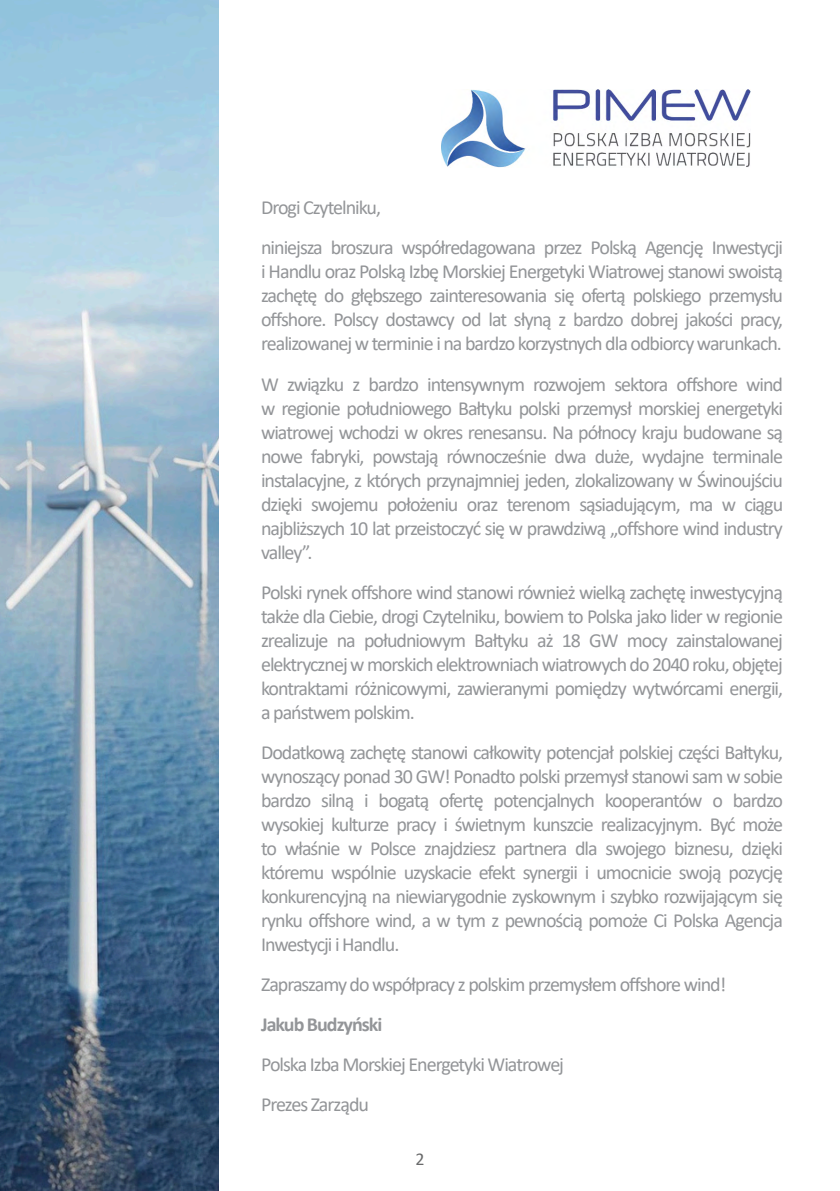
<style>
.page{position:relative;width:840px;height:1191px;background:#fff}
.page>*{position:absolute;margin:0;border:0;box-sizing:border-box;transform-origin:0 0}
.t1{font:20px/24px "Calibri";letter-spacing:-.05em;color:#939598;text-align:justify}
.t2{font:700 20px "Calibri";letter-spacing:-.05em;color:#939598}
.t3{font:18px "Calibri";color:#696a6b}
</style>
<div class="page">
<img style="left:441px;top:90px;width:308px;height:77px">
<img style="left:0;top:0;width:218px;height:1191px">
<p class="t1" style="left:261px;top:189px;width:523px;line-height:40px">Drogi Czytelniku,<br>niniejsza broszura współredagowana przez Polską Agencję Inwestycji</p>
<p class="t1" style="left:261px;top:261px;width:523px">i Handlu oraz Polską Izbę Morskiej Energetyki Wiatrowej stanowi swoistą zachętę do głębszego zainteresowania się ofertą polskiego przemysłu offshore. Polscy dostawcy od lat słyną z bardzo dobrej jakości pracy, realizowanej w terminie i na bardzo korzystnych dla odbiorcy warunkach.</p>
<p class="t1" style="left:261px;top:373px;width:523px">W związku z bardzo intensywnym rozwojem sektora offshore wind w regionie południowego Bałtyku polski przemysł morskiej energetyki wiatrowej wchodzi w okres renesansu. Na północy kraju budowane są nowe fabryki, powstają równocześnie dwa duże, wydajne terminale instalacyjne, z których przynajmniej jeden, zlokalizowany w Świnoujściu dzięki swojemu położeniu oraz terenom sąsiadującym, ma w ciągu najbliższych 10 lat przeistoczyć się w prawdziwą „offshore wind industry valley”.</p>
<p class="t1" style="left:261px;top:581px;width:523px">Polski rynek offshore wind stanowi również wielką zachętę inwestycyjną także dla Ciebie, drogi Czytelniku, bowiem to Polska jako lider w regionie zrealizuje na południowym Bałtyku aż 18 GW mocy zainstalowanej elektrycznej w morskich elektrowniach wiatrowych do 2040 roku, objętej kontraktami różnicowymi, zawieranymi pomiędzy wytwórcami energii, a państwem polskim.</p>
<p class="t1" style="left:261px;top:741px;width:523px">Dodatkową zachętę stanowi całkowity potencjał polskiej części Bałtyku, wynoszący ponad 30 GW! Ponadto polski przemysł stanowi sam w sobie bardzo silną i bogatą ofertę potencjalnych kooperantów o bardzo wysokiej kulturze pracy i świetnym kunszcie realizacyjnym. Być może to właśnie w Polsce znajdziesz partnera dla swojego biznesu, dzięki któremu wspólnie uzyskacie efekt synergii i umocnicie swoją pozycję konkurencyjną na niewiarygodnie zyskownym i szybko rozwijającym się rynku offshore wind, a w tym z pewnością pomoże Ci Polska Agencja Inwestycji i Handlu.</p>
<p class="t1" style="left:261px;top:973px;width:466px">Zapraszamy do współpracy z polskim przemysłem offshore wind!</p>
<p class="t2" style="left:261px;top:1015px;width:123px">Jakub Budzyński</p>
<p class="t1" style="left:261px;top:1045px;width:304px;line-height:40px">Polska Izba Morskiej Energetyki Wiatrowej<br>Prezes Zarządu</p>
<p class="t3" style="left:415px;top:1151px;width:11px">2</p>
</div>
